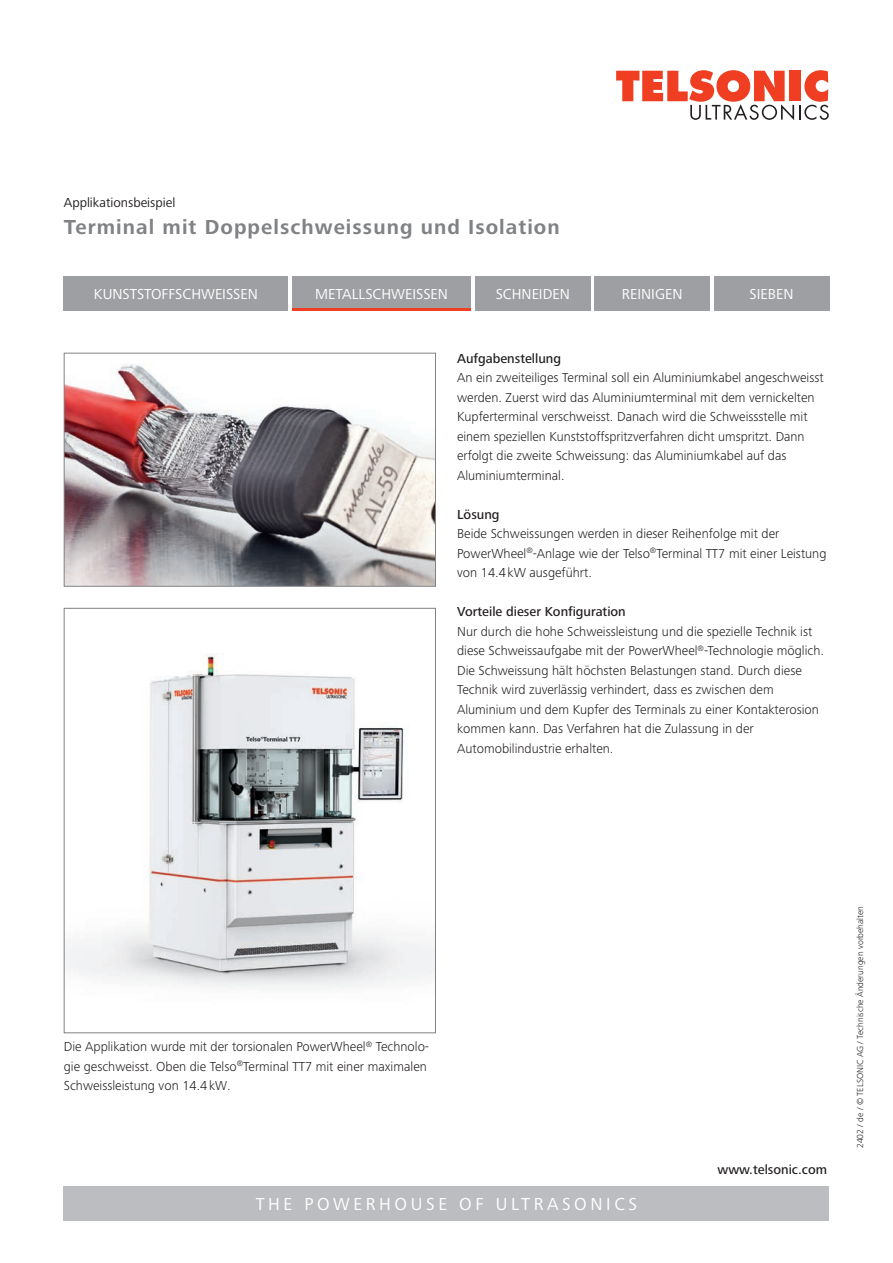
<style>
.page{position:relative;width:893px;height:1263px;background:#fff}
.page>*{position:absolute;margin:0;border:0;box-sizing:border-box;transform-origin:0 0}
.Haupttitel_grau{font:700 21px "Frutiger Next LTW1 G";letter-spacing:.05em;color:#808285}
.t1{font:18px "Frutiger Next LTW1 G";letter-spacing:.2em;color:#fff}
.Portfoliotitel{font:15px "Frutiger Next LTW1 G";color:#fff}
.Lauftext_9_13pt{font:300 13.5px/19.5px "Frutiger Next LTW1 G";color:#231f20}
.Lauftext_9_13pt__medium{font:500 13.5px "Frutiger Next LTW1 G";color:#231f20}
.Subtitel_schwarz{font:13.5px "Frutiger Next LTW1 G";color:#231f20}
.Version_6_7pt{font:300 9px "Frutiger Next LTW1 G";color:#231f20}
</style>
<div class="page">
<div style="left:64px;top:276px;width:224px;height:34px;background:#9d9fa2"></div>
<div style="left:292px;top:276px;width:179px;height:34px;background:#9d9fa2"></div>
<div style="left:475px;top:276px;width:115px;height:34px;background:#9d9fa2"></div>
<div style="left:595px;top:276px;width:115px;height:34px;background:#9d9fa2"></div>
<div style="left:714px;top:276px;width:115px;height:34px;background:#9d9fa2"></div>
<hr style="left:292px;top:308px;width:179px;height:2px;background:#ef3e22">
<svg style="left:616px;top:70px;width:213px;height:50px"></svg>
<div style="left:64px;top:1186px;width:765px;height:34px;background:#bcbdc0"></div>
<img style="left:63px;top:352px;width:373px;height:235px">
<svg style="left:63px;top:607px;width:373px;height:426px"></svg>
<p class="Subtitel_schwarz" style="left:64px;top:195px;width:113px">Applikationsbeispiel</p>
<p class="Haupttitel_grau" style="left:64px;top:215px;width:497px">Terminal mit Doppelschweissung und Isolation</p>
<p class="Portfoliotitel" style="left:94px;top:285px;width:166px">KUNSTSTOFFSCHWEISSEN</p>
<p class="Portfoliotitel" style="left:315px;top:285px;width:134px">METALLSCHWEISSEN</p>
<p class="Portfoliotitel" style="left:496px;top:285px;width:76px">SCHNEIDEN</p>
<p class="Portfoliotitel" style="left:622px;top:285px;width:62px">REINIGEN</p>
<p class="Portfoliotitel" style="left:750px;top:285px;width:45px">SIEBEN</p>
<p class="Lauftext_9_13pt__medium" style="left:457px;top:350px;width:105px">Aufgabenstellung</p>
<p class="Lauftext_9_13pt" style="left:457px;top:368px;width:368px">An ein zweiteiliges Terminal soll ein Aluminiumkabel angeschweisst werden. Zuerst wird das Aluminiumterminal mit dem vernickelten Kupferterminal verschweisst. Danach wird die Schweissstelle mit einem speziellen Kunststoffspritzverfahren dicht umspritzt. Dann erfolgt die zweite Schweissung: das Aluminiumkabel auf das Aluminiumterminal.</p>
<p class="Lauftext_9_13pt__medium" style="left:457px;top:506px;width:44px">Lösung</p>
<p class="Lauftext_9_13pt" style="left:457px;top:524px;width:371px">Beide Schweissungen werden in dieser Reihenfolge mit der<br>PowerWheel<sup>®</sup>-Anlage wie der Telso<sup>®</sup>Terminal TT7 mit einer Leistung von 14.4kW ausgeführt.</p>
<p class="Lauftext_9_13pt__medium" style="left:457px;top:604px;width:170px">Vorteile dieser Konfiguration</p>
<p class="Lauftext_9_13pt" style="left:457px;top:621px;width:368px">Nur durch die hohe Schweissleistung und die spezielle Technik ist diese Schweissaufgabe mit der PowerWheel<sup>®</sup>-Technologie möglich.<br>Die Schweissung hält höchsten Belastungen stand. Durch diese Technik wird zuverlässig verhindert, dass es zwischen dem Aluminium und dem Kupfer des Terminals zu einer Kontakterosion kommen kann. Das Verfahren hat die Zulassung in der Automobilindustrie erhalten.</p>
<p class="Lauftext_9_13pt" style="left:64px;top:1037px;width:367px">Die Applikation wurde mit der torsionalen PowerWheel<sup>®</sup> Technolo&shy;gie geschweisst. Oben die Telso<sup>®</sup>Terminal TT7 mit einer maximalen<br>Schweissleistung von 14.4kW.</p>
<h2 class="t1" style="left:256px;top:1194px;width:383px">THE POWERHOUSE OF ULTRASONICS</h2>
<p class="Lauftext_9_13pt__medium" style="left:717px;top:1161px;width:111px">www.telsonic.com</p>
<p class="Version_6_7pt" style="left:855px;top:1148px;width:244px;rotate:-90deg">2402 / de / © TELSONIC AG / Technische Änderungen vorbehalten</p>
</div>
